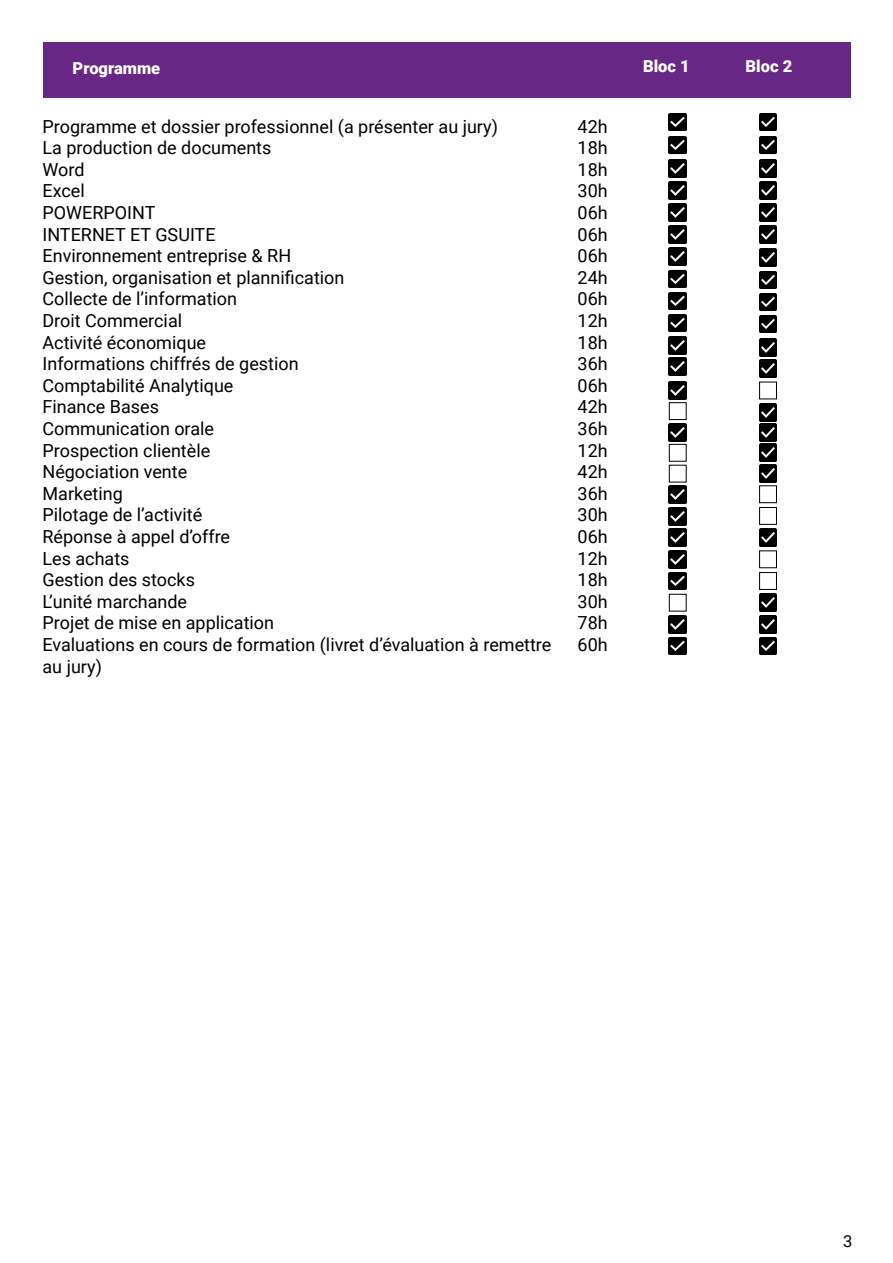
<style>
.page{position:relative;width:893px;height:1263px;background:#fff}
.page>*{position:absolute;margin:0;border:0;box-sizing:border-box;transform-origin:0 0}
.t1{font:18px/21.6px "Roboto";color:#000}
.t2{font:900 16.5px "Roboto";color:#fff}
.t3{font:16.5px "Roboto";color:#000}
</style>
<div class="page">
<div style="left:43px;top:43px;width:807px;height:55px;background:#682784"></div>
<div style="left:759px;top:382px;width:18px;height:17px;border:1px solid #000"></div>
<div style="left:669px;top:402px;width:18px;height:18px;border:1px solid #000"></div>
<div style="left:669px;top:444px;width:18px;height:18px;border:1px solid #000"></div>
<div style="left:759px;top:485px;width:18px;height:18px;border:1px solid #000"></div>
<div style="left:759px;top:507px;width:18px;height:18px;border:1px solid #000"></div>
<div style="left:759px;top:550px;width:18px;height:18px;border:1px solid #000"></div>
<div style="left:759px;top:572px;width:18px;height:18px;border:1px solid #000"></div>
<img style="left:759px;top:113px;width:18px;height:18px">
<img style="left:669px;top:113px;width:18px;height:18px">
<img style="left:669px;top:136px;width:18px;height:18px">
<img style="left:759px;top:159px;width:18px;height:18px">
<img style="left:759px;top:136px;width:18px;height:18px">
<img style="left:759px;top:249px;width:18px;height:18px">
<img style="left:669px;top:159px;width:18px;height:18px">
<img style="left:759px;top:182px;width:18px;height:17px">
<img style="left:759px;top:271px;width:18px;height:18px">
<img style="left:669px;top:182px;width:18px;height:17px">
<img style="left:759px;top:204px;width:18px;height:17px">
<img style="left:759px;top:293px;width:18px;height:18px">
<img style="left:669px;top:204px;width:18px;height:17px">
<img style="left:759px;top:226px;width:18px;height:17px">
<img style="left:759px;top:315px;width:18px;height:18px">
<img style="left:759px;top:338px;width:18px;height:18px">
<img style="left:669px;top:226px;width:18px;height:17px">
<img style="left:669px;top:248px;width:18px;height:18px">
<img style="left:669px;top:270px;width:18px;height:18px">
<img style="left:669px;top:292px;width:18px;height:18px">
<img style="left:669px;top:314px;width:18px;height:18px">
<img style="left:759px;top:594px;width:18px;height:17px">
<img style="left:759px;top:529px;width:18px;height:17px">
<img style="left:759px;top:615px;width:18px;height:18px">
<img style="left:759px;top:637px;width:18px;height:18px">
<img style="left:759px;top:465px;width:18px;height:17px">
<img style="left:759px;top:444px;width:18px;height:18px">
<img style="left:759px;top:424px;width:18px;height:18px">
<img style="left:759px;top:403px;width:18px;height:18px">
<img style="left:669px;top:550px;width:18px;height:18px">
<img style="left:669px;top:615px;width:18px;height:18px">
<img style="left:669px;top:637px;width:18px;height:18px">
<img style="left:669px;top:485px;width:18px;height:18px">
<img style="left:759px;top:360px;width:18px;height:17px">
<img style="left:669px;top:507px;width:18px;height:18px">
<img style="left:669px;top:529px;width:18px;height:17px">
<img style="left:669px;top:358px;width:18px;height:17px">
<img style="left:669px;top:336px;width:18px;height:18px">
<img style="left:669px;top:382px;width:18px;height:17px">
<img style="left:669px;top:424px;width:18px;height:18px">
<img style="left:669px;top:572px;width:18px;height:18px">
<p class="t2" style="left:73px;top:57px;width:89px">Programme</p>
<p class="t1" style="left:43px;top:115px;width:510px">Programme et dossier professionnel (a présenter au jury)<br>La production de documents<br>Word<br>Excel<br>POWERPOINT<br>INTERNET ET GSUITE<br>Environnement entreprise &amp; RH<br>Gestion, organisation et plannification<br>Collecte de l’information<br>Droit Commercial<br>Activité économique<br>Informations chiffrés de gestion<br>Comptabilité Analytique<br>Finance Bases<br>Communication orale<br>Prospection clientèle<br>Négociation vente<br>Marketing<br>Pilotage de l’activité<br>Réponse à appel d’offre<br>Les achats<br>Gestion des stocks<br>L’unité marchande<br>Projet de mise en application<br>Evaluations en cours de formation (livret d’évaluation à remettre au jury)</p>
<p class="t1" style="left:578px;top:115px;width:32px;text-align:justify">42h 18h 18h 30h 06h 06h 06h 24h 06h 12h 18h 36h 06h 42h 36h 12h 42h 36h 30h 06h 12h 18h 30h 78h 60h</p>
<p class="t2" style="left:643px;top:54px;width:48px">Bloc 1</p>
<p class="t2" style="left:746px;top:54px;width:48px">Bloc 2</p>
<p class="t3" style="left:843px;top:1229px;width:11px">3</p>
</div>
